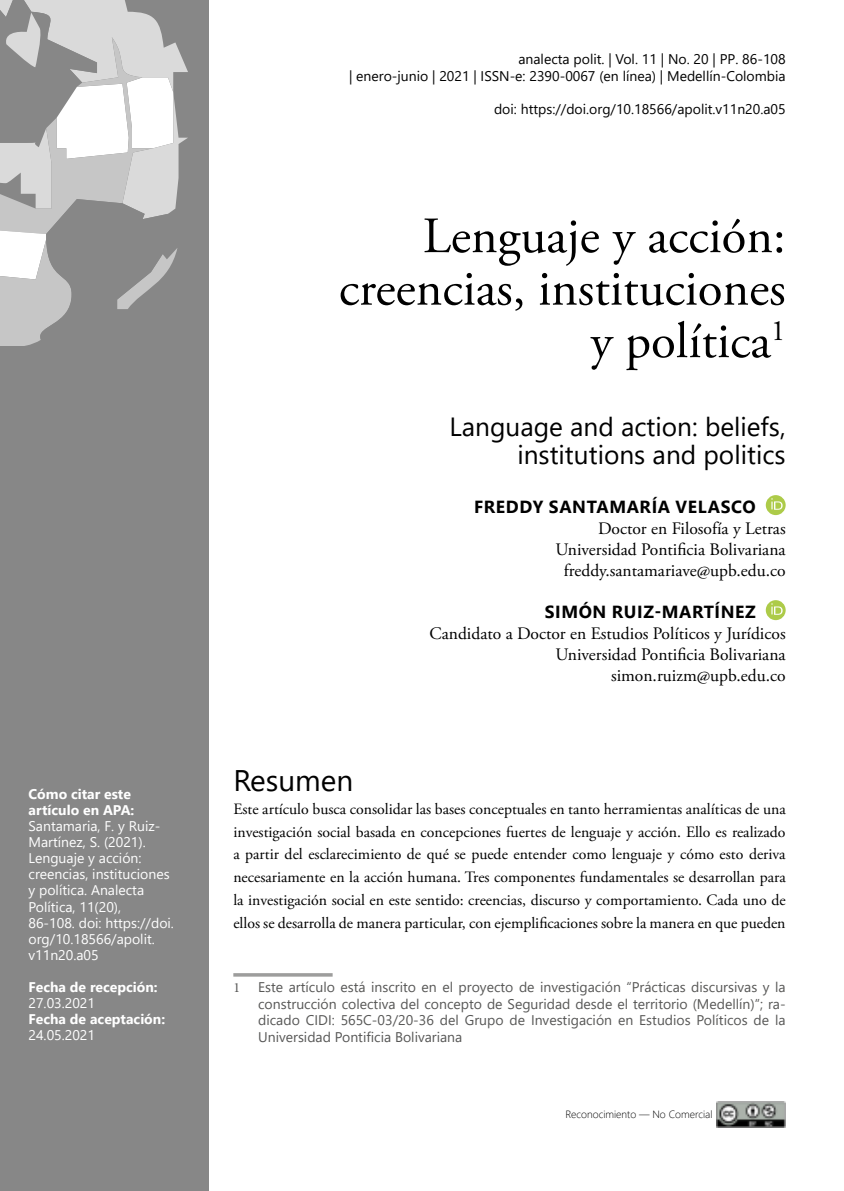
<style>
.page{position:relative;width:844px;height:1191px;background:#fff}
.page>*{position:absolute;margin:0;border:0;box-sizing:border-box;transform-origin:0 0}
.t1{font:50.75px/52.5px "Adobe Garamond Pro";color:#000;text-align:right}
.t2{font:29.75px "Segoe UI";color:#000}
.t3{font:26.25px/28px "Segoe UI";color:#000;text-align:right}
.t4{font:17.5px/21px "Adobe Garamond Pro";color:#000;text-align:right}
.t5{font:700 17.5px "Segoe UI";letter-spacing:.035em;color:#000}
.t6{font:15.75px/22.8px "Adobe Garamond Pro";color:#000;text-align:justify}
.t7{font:14px/16.8px "Segoe UI";color:#575756;text-align:justify}
.t8{font:14px/16.1px "Segoe UI";color:#fff}
.t9{font:14px/16.8px "Segoe UI";color:#000;text-align:right}
.t10{font:700 14px/16.1px "Segoe UI";color:#fff}
.t11{font:14px "Minion Pro";color:#575756}
.t12{font:300 10.5px "Segoe UI";color:#000}
</style>
<div class="page">
<div style="left:0;top:0;width:208px;height:1191px;background:#878787"></div>
<img style="left:716px;top:1101px;width:69px;height:26px">
<svg style="left:765px;top:495px;width:20px;height:20px"></svg>
<svg style="left:771px;top:498px;width:11px;height:12px"></svg>
<svg style="left:765px;top:600px;width:20px;height:20px"></svg>
<svg style="left:771px;top:603px;width:11px;height:12px"></svg>
<hr style="left:233px;top:973px;width:99px;height:3px;background:#9d9d9c">
<svg style="left:0;top:0;width:188px;height:345px"></svg>
<p class="t10" style="left:29px;top:784px;width:107px">Cómo citar este artículo en APA:</p>
<p class="t8" style="left:29px;top:816px;width:147px">Santamaria, F. y Ruiz-<br>Martínez, S. (2021).<br>Lenguaje y acción: creencias, instituciones y política. Analecta<br>Política, 11(20),<br>86-108. doi: https://doi. org/10.18566/apolit. v11n20.a05</p>
<p class="t10" style="left:29px;top:978px;width:131px">Fecha de recepción:</p>
<p class="t8" style="left:29px;top:994px;width:68px">27.03.2021</p>
<p class="t10" style="left:29px;top:1010px;width:138px">Fecha de aceptación:</p>
<p class="t8" style="left:29px;top:1026px;width:68px">24.05.2021</p>
<p class="t9" style="left:349px;top:49px;width:438px">analecta polit. | Vol. 11 | No. 20 | PP. 86-108<br>| enero-junio | 2021 | ISSN-e: 2390-0067 (en línea) | Medellín-Colombia</p>
<p class="t9" style="left:494px;top:99px;width:293px">doi: https://doi.org/10.18566/apolit.v11n20.a05</p>
<h1 class="t1" style="left:339px;top:211px;width:448px">Lenguaje y acción: creencias, instituciones y política<sup>1</sup></h1>
<h3 class="t3" style="left:449px;top:410px;width:338px">Language and action: beliefs, institutions and politics</h3>
<p class="t5" style="left:474px;top:490px;width:283px">FREDDY SANTAMARÍA VELASCO</p>
<p class="t4" style="left:555px;top:518px;width:232px">Doctor en Filosofía y Letras<br>Universidad Pontificia Bolivariana freddy.santamariave@upb.edu.co</p>
<p class="t5" style="left:544px;top:595px;width:212px">SIMÓN RUIZ-MARTÍNEZ</p>
<p class="t4" style="left:429px;top:623px;width:357px">Candidato a Doctor en Estudios Políticos y Jurídicos<br>Universidad Pontificia Bolivariana simon.ruizm@upb.edu.co</p>
<h2 class="t2" style="left:233px;top:752px;width:121px">Resumen</h2>
<p class="t6" style="left:233px;top:798px;width:553px">Este artículo busca consolidar las bases conceptuales en tanto herramientas analíticas de una investigación social basada en concepciones fuertes de lenguaje y acción. Ello es realizado a partir del esclarecimiento de qué se puede entender como lenguaje y cómo esto deriva necesariamente en la acción humana. Tres componentes fundamentales se desarrollan para la investigación social en este sentido: creencias, discurso y comportamiento. Cada uno de ellos se desarrolla de manera particular, con ejemplificaciones sobre la manera en que pueden</p>
<p class="t11" style="left:233px;top:977px;width:8px">1</p>
<p class="t7" style="left:258px;top:977px;width:529px">Este artículo está inscrito en el proyecto de investigación “Prácticas discursivas y la construcción colectiva del concepto de Seguridad desde el territorio (Medellín)”; ra&shy;dicado CIDI: 565C-03/20-36 del Grupo de Investigación en Estudios Políticos de la Universidad Pontificia Bolivariana</p>
<p class="t12" style="left:565px;top:1104px;width:148px">Reconocimiento — No Comercial</p>
</div>
